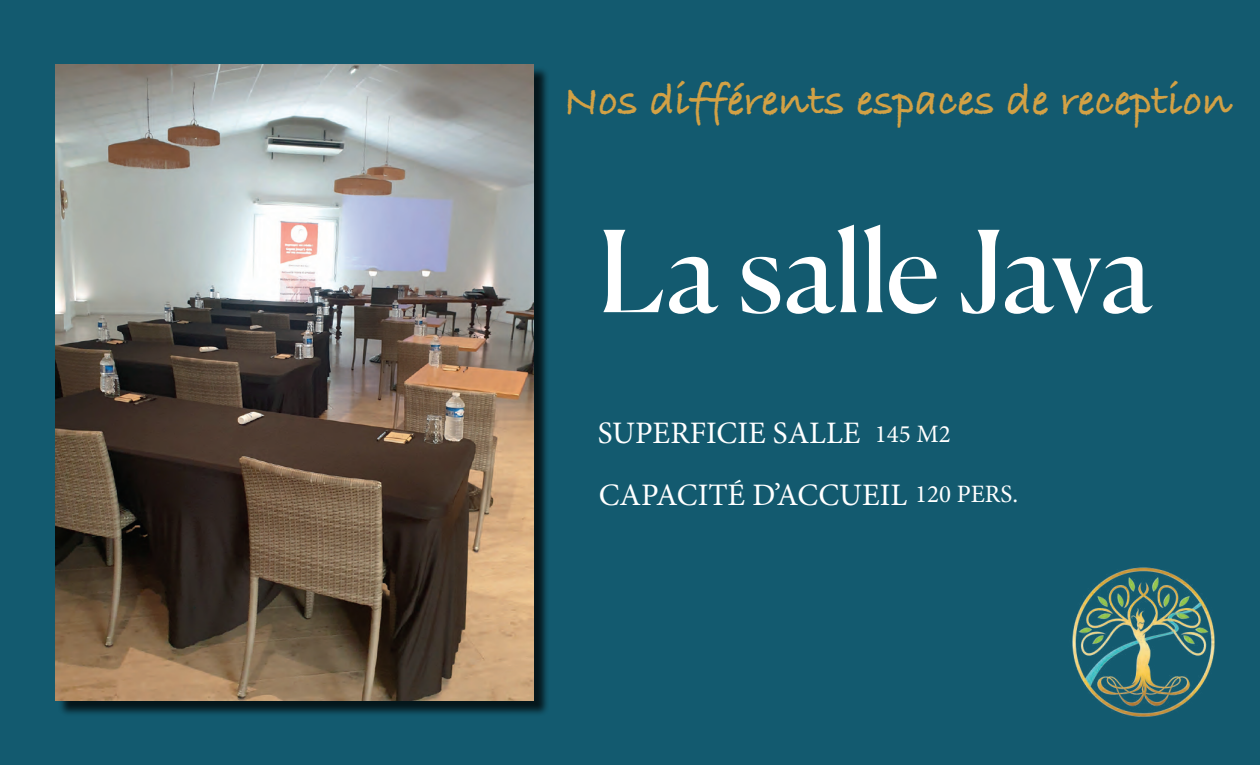
<style>
.page{position:relative;width:1260px;height:765px;background:#135a6f}
.page>*{position:absolute;margin:0;border:0;box-sizing:border-box;transform-origin:0 0}
.t1{font:112.5px "Canela";letter-spacing:-.015em;color:#fff}
.t2{font:700 45px "Bradley Hand ITCTT";color:#d2a145}
.t3{font:31.25px "Minion Pro";color:#fff}
.t4{font:25px "Minion Pro";color:#fff}
.s1{font-size:25px}
</style>
<div class="page">
<div style="left:58px;top:66px;width:491px;height:651px;background:#000;opacity:.75"></div>
<img style="left:56px;top:64px;width:478px;height:637px">
<img style="left:1072px;top:567px;width:143px;height:150px">
<h2 class="t2" style="left:563px;top:66px;width:670px">Nos différents espaces de reception</h2>
<h1 class="t1" style="left:598px;top:184px;width:557px">La salle Java</h1>
<p class="t3" style="left:598px;top:413px;width:354px">SUPERFICIE SALLE <span class="s1">145 M2</span></p>
<p class="t3" style="left:599px;top:474px;width:310px">CAPACITÉ D’ACCUEIL</p>
<p class="t4" style="left:915px;top:477px;width:104px">120 PERS.</p>
</div>
